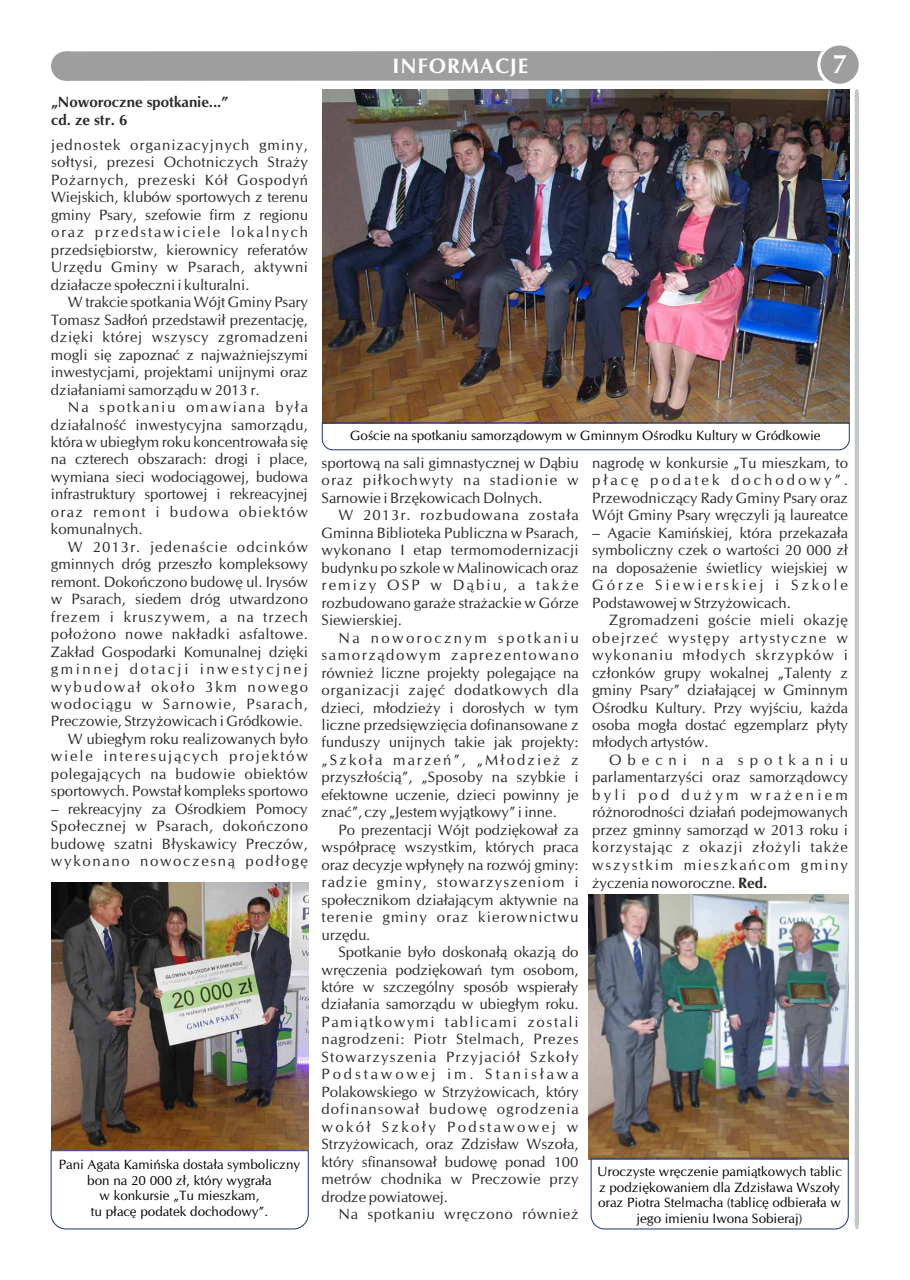
<style>
.page{position:relative;width:910px;height:1280px;background:#fff}
.page>*{position:absolute;margin:0;border:0;box-sizing:border-box;transform-origin:0 0}
.t1{font:700 27px "CG Omega";color:#fff}
.t2{font:700 21px "CG Omega";letter-spacing:.04em;color:#fff}
.t3{font:15px/17.4px "CG Omega";color:#2b2929;text-align:justify}
.t4{font:15px "CG Omega";letter-spacing:.035em;color:#2b2929}
.t5{font:15px "CG Omega";letter-spacing:.07em;color:#2b2929}
.t6{font:15px "CG Omega";letter-spacing:.12em;color:#2b2929}
.t7{font:700 15px/17.9px "CG Omega";color:#2b2929}
.t8{font:15px "CG Omega";letter-spacing:.08em;color:#2b2929}
.t9{font:15px "CG Omega";letter-spacing:.17em;color:#2b2929}
.t10{font:15px "CG Omega";letter-spacing:.045em;color:#2b2929}
.t11{font:13.5px/15.8px "CG Omega";color:#000;text-align:center}
.s1{font-weight:700}
</style>
<div class="page">
<svg style="left:50px;top:1149px;width:259px;height:81px"></svg>
<div style="left:69px;top:51px;width:755px;height:30px;background:#9e9e9e"></div>
<div style="left:51px;top:51px;width:29px;height:30px;background:#9e9e9e;border-radius:50%"></div>
<div style="left:817px;top:42px;width:45px;height:45px;border:6px solid #fff;border-radius:50%"></div>
<div style="left:820px;top:45px;width:39px;height:39px;background:#9e9e9e;border-radius:50%"></div>
<img style="left:51px;top:883px;width:257px;height:266px">
<img style="left:321px;top:89px;width:538px;height:1141px">
<p class="t7" style="left:51px;top:94px;width:179px">„Noworoczne spotkanie...” cd. ze str. 6</p>
<p class="t3" style="left:51px;top:137px;width:259px">jednostek organizacyjnych gminy, sołtysi, prezesi Ochotniczych Straży Pożarnych, prezeski Kół Gospodyń Wiejskich, klubów sportowych z terenu gminy Psary, szefowie firm z regionu oraz przedstawiciele lokalnych przedsiębiorstw, kierownicy referatów Urzędu Gminy w Psarach, aktywni działacze społeczni i kulturalni.</p>
<p class="t3" style="left:51px;top:294px;width:259px;text-indent:17px">W trakcie spotkania Wójt Gminy Psary Tomasz Sadłoń przedstawił prezentację, dzięki której wszyscy zgromadzeni mogli się zapoznać z najważniejszymi inwestycjami, projektami unijnymi oraz działaniami samorządu w 2013 r.</p>
<p class="t3" style="left:51px;top:399px;width:259px;text-indent:17px">Na spotkaniu omawiana była działalność inwestycyjna samorządu, która w ubiegłym roku koncentrowała się na czterech obszarach: drogi i place, wymiana sieci wodociągowej, budowa infrastruktury sportowej i rekreacyjnej oraz remont i budowa obiektów komunalnych.</p>
<p class="t5" style="left:68px;top:541px;width:242px">W 2013r. jedenaście odcinków</p>
<p class="t3" style="left:51px;top:556px;width:259px">gminnych dróg przeszło kompleksowy</p>
<p class="t3" style="left:51px;top:574px;width:259px">remont. Dokończono budowę ul. Irysów</p>
<p class="t3" style="left:51px;top:591px;width:259px">w Psarach, siedem dróg utwardzono</p>
<p class="t5" style="left:51px;top:610px;width:259px">frezem i kruszywem, a na trzech</p>
<p class="t4" style="left:51px;top:628px;width:259px">położono nowe nakładki asfaltowe.</p>
<p class="t3" style="left:51px;top:644px;width:259px">Zakład Gospodarki Komunalnej dzięki</p>
<p class="t9" style="left:51px;top:663px;width:259px">gminnej dotacji inwestycjnej</p>
<p class="t6" style="left:51px;top:680px;width:259px">wybudował około 3km nowego</p>
<p class="t8" style="left:51px;top:698px;width:259px">wodociągu w Sarnowie, Psarach,</p>
<p class="t3" style="left:51px;top:714px;width:253px">Preczowie, Strzyżowicach i Gródkowie.</p>
<p class="t3" style="left:68px;top:731px;width:242px">W ubiegłym roku realizowanych było</p>
<p class="t6" style="left:51px;top:750px;width:259px">wiele interesujących projektów</p>
<p class="t4" style="left:51px;top:768px;width:259px">polegających na budowie obiektów</p>
<p class="t3" style="left:51px;top:784px;width:259px">sportowych. Powstał kompleks sportowo</p>
<p class="t3" style="left:51px;top:801px;width:259px">– rekreacyjny za Ośrodkiem Pomocy Społecznej w Psarach, dokończono budowę szatni Błyskawicy Preczów, wykonano nowoczesną podłogę</p>
<p class="t11" style="left:59px;top:1157px;width:243px">Pani Agata Kamińska dostała symboliczny bon na 20 000 zł, który wygrała<br>w konkursie „Tu mieszkam,<br>tu płacę podatek dochodowy”.</p>
<h2 class="t2" style="left:392px;top:58px;width:137px">INFORMACJE</h2>
<h1 class="t1" style="left:832px;top:53px;width:16px">7</h1>
<p class="t11" style="left:350px;top:428px;width:472px">Goście na spotkaniu samorządowym w Gminnym Ośrodku Kultury w Gródkowie</p>
<p class="t3" style="left:322px;top:455px;width:259px">sportową na sali gimnastycznej w Dąbiu oraz piłkochwyty na stadionie w Sarnowie i Brzękowicach Dolnych.</p>
<p class="t3" style="left:322px;top:508px;width:259px;text-indent:17px">W 2013r. rozbudowana została Gminna Biblioteka Publiczna w Psarach, wykonano I etap termomodernizacji budynku po szkole w Malinowicach oraz remizy OSP w Dąbiu, a także rozbudowano garaże strażackie w Górze Siewierskiej.</p>
<p class="t3" style="left:321px;top:630px;width:259px;text-indent:17px">Na noworocznym spotkaniu samorządowym zaprezentowano również liczne projekty polegające na organizacji zajęć dodatkowych dla dzieci, młodzieży i dorosłych w tym liczne przedsięwzięcia dofinansowane z funduszy unijnych takie jak projekty: „Szkoła marzeń”, „Młodzież z przyszłością”, „Sposoby na szybkie i efektowne uczenie, dzieci powinny je znać”, czy „Jestem wyjątkowy” i inne.</p>
<p class="t3" style="left:321px;top:822px;width:259px;text-indent:17px">Po prezentacji Wójt podziękował za współpracę wszystkim, których praca oraz decyzje wpłynęły na rozwój gminy: radzie gminy, stowarzyszeniom i społecznikom działającym aktywnie na terenie gminy oraz kierownictwu urzędu.</p>
<p class="t3" style="left:321px;top:944px;width:259px;text-indent:17px">Spotkanie było doskonałą okazją do wręczenia podziękowań tym osobom, które w szczególny sposób wspierały działania samorządu w ubiegłym roku.<br>Pamiątkowymi tablicami zostali nagrodzeni: Piotr Stelmach, Prezes Stowarzyszenia Przyjaciół Szkoły Podstawowej im. Stanisława Polakowskiego w Strzyżowicach, który dofinansował budowę ogrodzenia wokół Szkoły Podstawowej w Strzyżowicach, oraz Zdzisław Wszoła, który sfinansował budowę ponad 100 metrów chodnika w Preczowie przy drodze powiatowej.</p>
<p class="t10" style="left:338px;top:1208px;width:242px">Na spotkaniu wręczono również</p>
<p class="t3" style="left:592px;top:455px;width:257px">nagrodę w konkursie „Tu mieszkam, to płacę podatek dochodowy”.<br>Przewodniczący Rady Gminy Psary oraz Wójt Gminy Psary wręczyli ją laureatce</p>
<p class="t3" style="left:592px;top:525px;width:257px">– Agacie Kamińskiej, która przekazała symboliczny czek o wartości 20 000 zł na doposażenie świetlicy wiejskiej w Górze Siewierskiej i Szkole Podstawowej w Strzyżowicach.</p>
<p class="t3" style="left:592px;top:612px;width:257px;text-indent:17px">Zgromadzeni goście mieli okazję obejrzeć występy artystyczne w wykonaniu młodych skrzypków i członków grupy wokalnej „Talenty z gminy Psary” działającej w Gminnym Ośrodku Kultury. Przy wyjściu, każda osoba mogła dostać egzemplarz płyty młodych artystów.</p>
<p class="t3" style="left:592px;top:752px;width:257px;text-indent:17px">Obecni na spotkaniu parlamentarzyści oraz samorządowcy byli pod dużym wrażeniem różnorodności działań podejmowanych przez gminny samorząd w 2013 roku i korzystając z okazji złożyli także wszystkim mieszkańcom gminy życzenia noworoczne. <span class="s1">Red.</span></p>
<p class="t11" style="left:597px;top:1164px;width:246px">Uroczyste wręczenie pamiątkowych tablic z podziękowaniem dla Zdzisława Wszoły oraz Piotra Stelmacha (tablicę odbierała w jego imieniu Iwona Sobieraj)</p>
</div>
